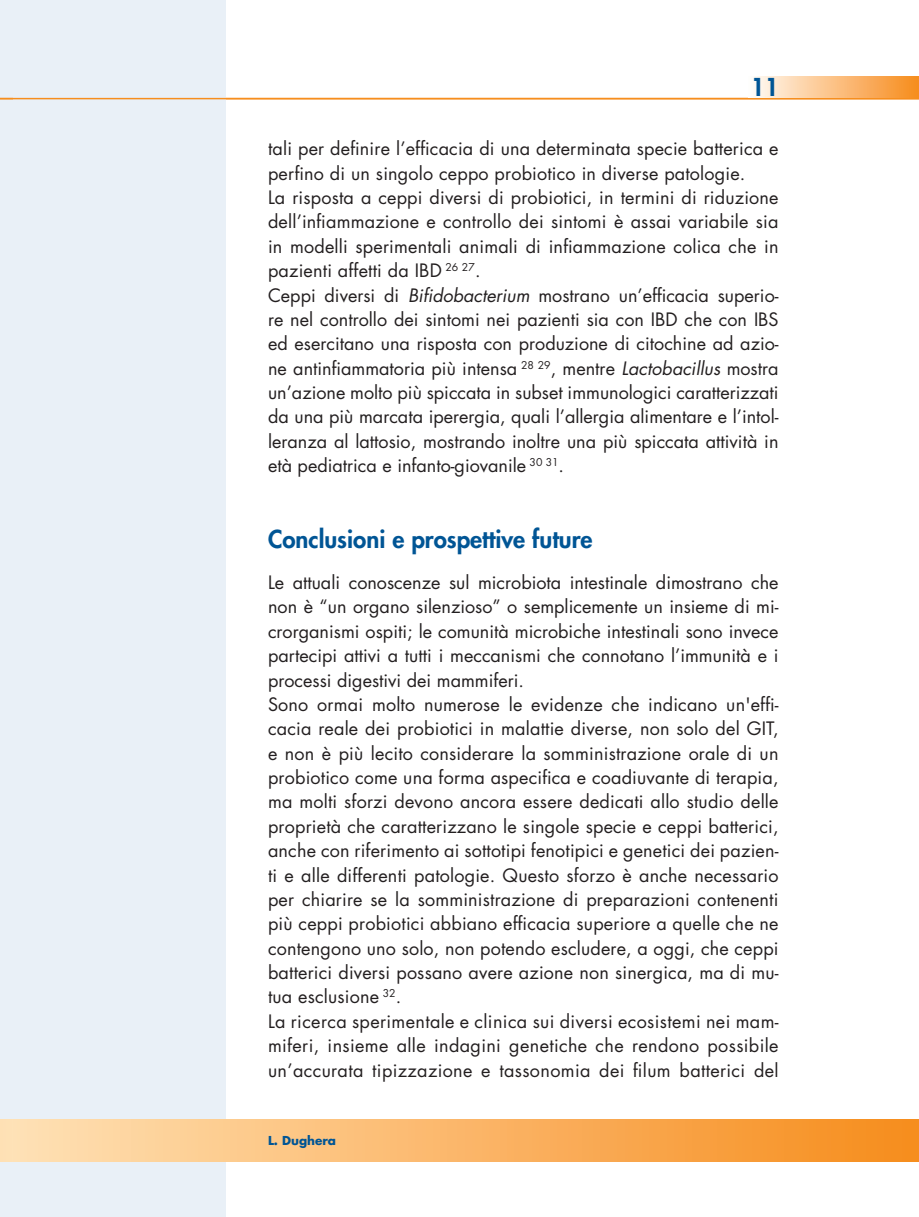
<style>
.page{position:relative;width:919px;height:1217px;background:#fff}
.page>*{position:absolute;margin:0;border:0;box-sizing:border-box;transform-origin:0 0}
.t1{font:800 24px "Futura Std";color:#005595}
.t2{font:18px/24.3px "Futura Std";letter-spacing:.01em;color:#231f20}
.t3{font:700 12px "Futura Std";color:#005595}
.s1{font-style:italic}
</style>
<div class="page">
<div style="left:0;top:0;width:13px;height:1216px;background:#e9f0f7"></div>
<div style="left:0;top:1118px;width:13px;height:43px;background:#fee1b5"></div>
<div style="left:13px;top:0;width:212px;height:1216px;background:#e9f0f7"></div>
<hr style="left:0;top:98px;width:918px;height:1px;background:#f68e1e">
<div style="left:748px;top:77px;width:170px;height:21px;background:linear-gradient(to right,#fffbf7,#f78c1d)"></div>
<div style="left:13px;top:1118px;width:905px;height:43px;background:linear-gradient(to right,#ffe1b5,#f68c1c)"></div>
<h1 class="t1" style="left:750px;top:72px;width:29px">11</h1>
<p class="t2" style="left:268px;top:137px;width:512px">tali per definire l’efficacia di una determinata specie batterica e perfino di un singolo ceppo probiotico in diverse patologie.<br>La risposta a ceppi diversi di probiotici, in termini di riduzione dell’infiammazione e controllo dei sintomi è assai variabile sia in modelli sperimentali animali di infiammazione colica che in pazienti affetti da IBD <sup>26</sup> <sup>27</sup>.<br>Ceppi diversi di <span class="s1">Bifidobacterium</span> mostrano un’efficacia superio&shy;re nel controllo dei sintomi nei pazienti sia con IBD che con IBS ed esercitano una risposta con produzione di citochine ad azio&shy;ne antinfiammatoria più intensa <sup>28</sup> <sup>29</sup>, mentre <span class="s1">Lactobacillus</span> mostra un’azione molto più spiccata in subset immunologici caratterizzati da una più marcata iperergia, quali l’allergia alimentare e l’intol&shy;leranza al lattosio, mostrando inoltre una più spiccata attività in età pediatrica e infanto-giovanile <sup>30</sup> <sup>31</sup>.</p>
<h1 class="t1" style="left:268px;top:523px;width:326px">Conclusioni e prospettive future</h1>
<p class="t2" style="left:268px;top:570px;width:512px">Le attuali conoscenze sul microbiota intestinale dimostrano che non è “un organo silenzioso” o semplicemente un insieme di mi&shy;crorganismi ospiti; le comunità microbiche intestinali sono invece partecipi attivi a tutti i meccanismi che connotano l’immunità e i processi digestivi dei mammiferi.<br>Sono ormai molto numerose le evidenze che indicano un'effi&shy;cacia reale dei probiotici in malattie diverse, non solo del GIT, e non è più lecito considerare la somministrazione orale di un probiotico come una forma aspecifica e coadiuvante di terapia, ma molti sforzi devono ancora essere dedicati allo studio delle proprietà che caratterizzano le singole specie e ceppi batterici, anche con riferimento ai sottotipi fenotipici e genetici dei pazien&shy;ti e alle differenti patologie. Questo sforzo è anche necessario per chiarire se la somministrazione di preparazioni contenenti più ceppi probiotici abbiano efficacia superiore a quelle che ne contengono uno solo, non potendo escludere, a oggi, che ceppi batterici diversi possano avere azione non sinergica, ma di mu&shy;tua esclusione <sup>32</sup>.<br>La ricerca sperimentale e clinica sui diversi ecosistemi nei mam&shy;miferi, insieme alle indagini genetiche che rendono possibile un’accurata tipizzazione e tassonomia dei filum batterici del</p>
<p class="t3" style="left:268px;top:1132px;width:70px">L. Dughera</p>
</div>
